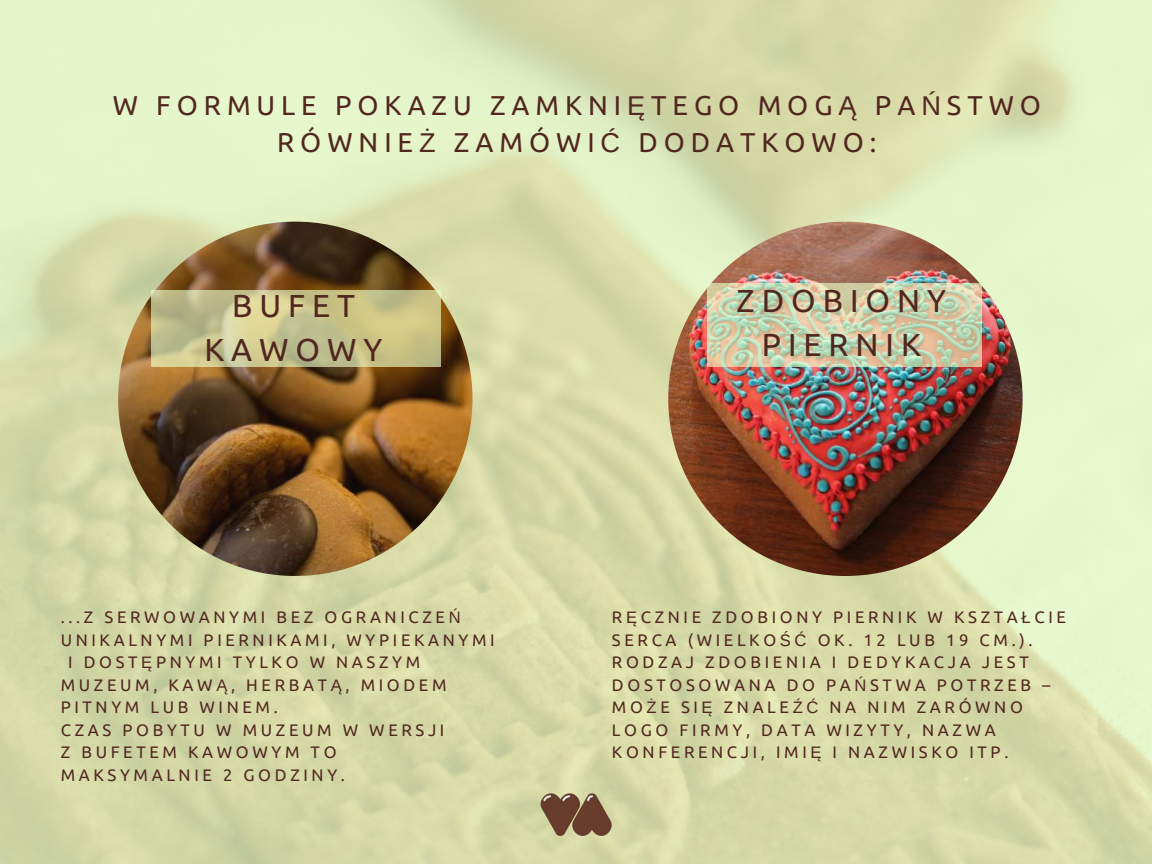
<style>
.page{position:relative;width:1152px;height:864px;background:#fff}
.page>*{position:absolute;margin:0;border:0;box-sizing:border-box;transform-origin:0 0}
.t1{font:31.65px/43.8px "Ubuntu";letter-spacing:.22em;color:#512720;text-align:center}
.t2{font:27.15px/37.2px "Ubuntu";letter-spacing:.22em;color:#512720;text-align:center}
.t3{font:16.65px/22.5px "Ubuntu";letter-spacing:.22em;color:#512720}
.s1{font-family:"Liberation Sans"}
</style>
<div class="page">
<img style="left:0;top:0;width:1152px;height:864px">
<img style="left:118px;top:222px;width:354px;height:354px;border-radius:50%">
<svg style="left:152px;top:290px;width:289px;height:77px;background:#c7c38c"></svg>
<img style="left:668px;top:222px;width:355px;height:354px;border-radius:50%">
<svg style="left:708px;top:284px;width:274px;height:83px;background:#cbcfab"></svg>
<img style="left:538px;top:792px;width:76px;height:44px">
<h2 class="t2" style="left:113px;top:86px;width:930px">W FORMULE POKAZU ZAMKNI<span class="s1">Ę</span>TEGO MOG<span class="s1">Ą</span> PA<span class="s1">Ń</span>STWO<br>RÓWNIE<span class="s1">Ż</span> ZAMÓWI<span class="s1">Ć</span> DODATKOWO:</h2>
<h1 class="t1" style="left:204px;top:284px;width:180px">BUFET<br>KAWOWY</h1>
<h1 class="t1" style="left:737px;top:278px;width:211px">ZDOBIONY<br>PIERNIK</h1>
<p class="t3" style="left:61px;top:606px;width:401px">...Z SERWOWANYMI BEZ OGRANICZE<span class="s1">Ń</span></p>
<p class="t3" style="left:61px;top:628px;width:436px">UNIKALNYMI PIERNIKAMI, WYPIEKANYMI</p>
<p class="t3" style="left:68px;top:651px;width:354px">I DOST<span class="s1">Ę</span>PNYMI TYLKO W NASZYM</p>
<p class="t3" style="left:61px;top:673px;width:387px">MUZEUM, KAW<span class="s1">Ą</span>, HERBAT<span class="s1">Ą</span>, MIODEM</p>
<p class="t3" style="left:61px;top:696px;width:219px">PITNYM LUB WINEM.</p>
<p class="t3" style="left:61px;top:718px;width:385px">CZAS POBYTU W MUZEUM W WERSJI</p>
<p class="t3" style="left:61px;top:741px;width:277px">Z BUFETEM KAWOWYM TO</p>
<p class="t3" style="left:61px;top:763px;width:286px">MAKSYMALNIE 2 GODZINY.</p>
<p class="t3" style="left:612px;top:606px;width:455px">R<span class="s1">Ę</span>CZNIE ZDOBIONY PIERNIK W KSZTA<span class="s1">Ł</span>CIE SERCA (WIELKO<span class="s1">ŚĆ</span> OK. 12 LUB 19 CM.).<br>RODZAJ ZDOBIENIA I DEDYKACJA JEST DOSTOSOWANA DO PA<span class="s1">Ń</span>STWA POTRZEB – MO<span class="s1">Ż</span>E SI<span class="s1">Ę</span> ZNALE<span class="s1">ŹĆ</span> NA NIM ZARÓWNO LOGO FIRMY, DATA WIZYTY, NAZWA KONFERENCJI, IMI<span class="s1">Ę</span> I NAZWISKO ITP.</p>
</div>
